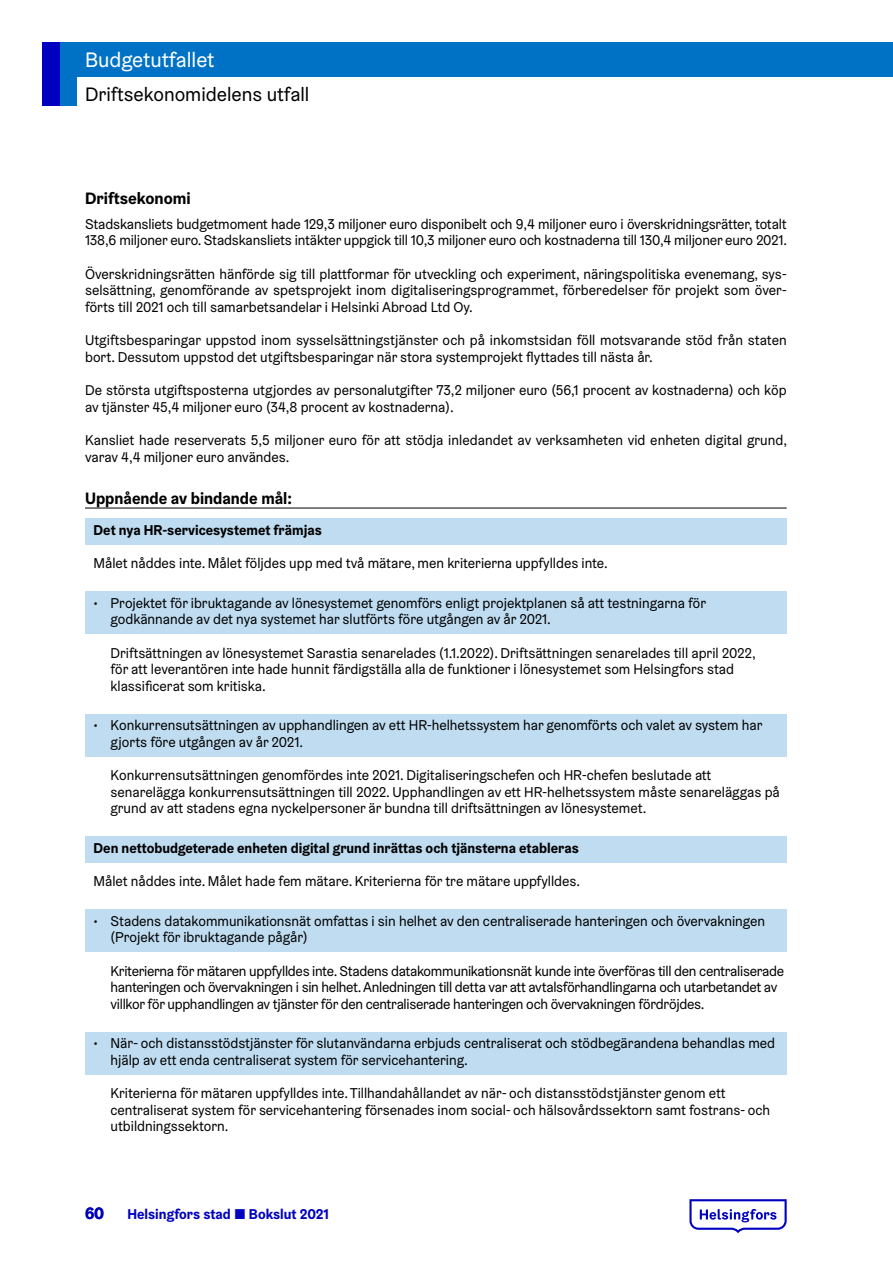
<style>
.page{position:relative;width:893px;height:1263px;background:#fff}
.page>*{position:absolute;margin:0;border:0;box-sizing:border-box;transform-origin:0 0}
.t1{font:21px "Helsinki Grotesk";color:#fff}
.t2{font:19.5px "Helsinki Grotesk";color:#000}
.Ots_Sitovat__H5{font:700 16.5px "Helsinki Grotesk";color:#000}
._6__Ots{font:700 16.5px "Helsinki Grotesk";color:#000}
.t3{font:700 16.5px "Helsinki Grotesk";color:#0000c0}
.Leipis__mammy{font:14.25px/16.5px "Helsinki Grotesk";color:#000}
.Sitovat_tavoite_tote{font:14.25px/16.5px "Helsinki Grotesk";color:#000}
.Sitovat_tavoite_rans{font:14.25px/16.5px "Helsinki Grotesk";color:#000}
.Sitovat_tavoite_tote-2{font:14.25px/16.5px "Helsinki Grotesk";letter-spacing:-.02em;color:#000}
.Sitovat_tavoite_PAAT{font:700 14.25px "Helsinki Grotesk";color:#000}
.t4{font:700 14.25px "Helsinki Grotesk";color:#0000c0}
.s1{font-weight:400}
</style>
<div class="page">
<div style="left:43px;top:43px;width:850px;height:34px;background:#0072c6"></div>
<div style="left:43px;top:43px;width:34px;height:63px;background:#0072c6"></div>
<div style="left:43px;top:43px;width:17px;height:63px;background:#0000c0"></div>
<svg style="left:689px;top:1199px;width:98px;height:34px"></svg>
<hr style="left:85px;top:508px;width:702px;height:1px;background:#000">
<div style="left:85px;top:518px;width:702px;height:26px;background:#bfdcf1"></div>
<div style="left:85px;top:591px;width:702px;height:43px;background:#bfdcf1"></div>
<div style="left:85px;top:714px;width:702px;height:42px;background:#bfdcf1"></div>
<div style="left:85px;top:836px;width:702px;height:26px;background:#bfdcf1"></div>
<div style="left:85px;top:909px;width:702px;height:43px;background:#bfdcf1"></div>
<div style="left:85px;top:1032px;width:702px;height:42px;background:#bfdcf1"></div>
<h1 class="t1" style="left:85px;top:47px;width:131px">Budgetutfallet</h1>
<h2 class="t2" style="left:85px;top:82px;width:226px">Driftsekonomidelens utfall</h2>
<h6 class="_6__Ots" style="left:85px;top:187px;width:107px">Driftsekonomi</h6>
<p class="Leipis__mammy" style="left:85px;top:215px;width:704px">Stadskansliets budgetmoment hade 129,3 miljoner euro disponibelt och 9,4 miljoner euro i överskridningsrätter, totalt<br>138,6 miljoner euro. Stadskansliets intäkter uppgick till 10,3 miljoner euro och kostnaderna till 130,4 miljoner euro 2021.</p>
<p class="Leipis__mammy" style="left:85px;top:265px;width:703px;text-align:justify">Överskridningsrätten hänförde sig till plattformar för utveckling och experiment, näringspolitiska evenemang, sys&shy;selsättning, genomförande av spetsprojekt inom digitaliseringsprogrammet, förberedelser för projekt som över&shy;förts till 2021 och till samarbetsandelar i Helsinki Abroad Ltd Oy.</p>
<p class="Leipis__mammy" style="left:85px;top:332px;width:703px">Utgiftsbesparingar uppstod inom sysselsättningstjänster och på inkomstsidan föll motsvarande stöd från staten bort. Dessutom uppstod det utgiftsbesparingar när stora systemprojekt flyttades till nästa år.</p>
<p class="Leipis__mammy" style="left:85px;top:382px;width:703px">De största utgiftsposterna utgjordes av personalutgifter 73,2 miljoner euro (56,1 procent av kostnaderna) och köp av tjänster 45,4 miljoner euro (34,8 procent av kostnaderna).</p>
<p class="Leipis__mammy" style="left:85px;top:432px;width:704px">Kansliet hade reserverats 5,5 miljoner euro för att stödja inledandet av verksamheten vid enheten digital grund, varav 4,4 miljoner euro användes.</p>
<h5 class="Ots_Sitovat__H5" style="left:85px;top:487px;width:208px">Uppnående av bindande mål:</h5>
<p class="Sitovat_tavoite_PAAT" style="left:94px;top:521px;width:230px">Det nya HR-servicesystemet främjas</p>
<p class="Sitovat_tavoite_tote" style="left:94px;top:555px;width:516px">Målet nåddes inte. Målet följdes upp med två mätare, men kriterierna uppfylldes inte.</p>
<p class="Sitovat_tavoite_rans" style="left:111px;top:594px;width:597px;text-indent:-17px">• Projektet för ibruktagande av lönesystemet genomförs enligt projektplanen så att testningarna för godkännande av det nya systemet har slutförts före utgången av år 2021.</p>
<p class="Sitovat_tavoite_tote" style="left:111px;top:644px;width:647px">Driftsättningen av lönesystemet Sarastia senarelades (1.1.2022). Driftsättningen senarelades till april 2022, för att leverantören inte hade hunnit färdigställa alla de funktioner i lönesystemet som Helsingfors stad klassificerat som kritiska.</p>
<p class="Sitovat_tavoite_rans" style="left:111px;top:717px;width:653px;text-indent:-17px">• Konkurrensutsättningen av upphandlingen av ett HR-helhetssystem har genomförts och valet av system har gjorts före utgången av år 2021.</p>
<p class="Sitovat_tavoite_tote" style="left:111px;top:767px;width:671px">Konkurrensutsättningen genomfördes inte 2021. Digitaliseringschefen och HR-chefen beslutade att senarelägga konkurrensutsättningen till 2022. Upphandlingen av ett HR-helhetssystem måste senareläggas på grund av att stadens egna nyckelpersoner är bundna till driftsättningen av lönesystemet.</p>
<p class="Sitovat_tavoite_PAAT" style="left:94px;top:839px;width:487px">Den nettobudgeterade enheten digital grund inrättas och tjänsterna etableras</p>
<p class="Sitovat_tavoite_tote" style="left:94px;top:873px;width:488px">Målet nåddes inte. Målet hade fem mätare. Kriterierna för tre mätare uppfylldes.</p>
<p class="Sitovat_tavoite_rans" style="left:111px;top:912px;width:656px;text-indent:-17px">• Stadens datakommunikationsnät omfattas i sin helhet av den centraliserade hanteringen och övervakningen (Projekt för ibruktagande pågår)</p>
<p class="Sitovat_tavoite_tote-2" style="left:111px;top:962px;width:675px">Kriterierna för mätaren uppfylldes inte. Stadens datakommunikationsnät kunde inte överföras till den centraliserade hanteringen och övervakningen i sin helhet. Anledningen till detta var att avtalsförhandlingarna och utarbetandet av villkor för upphandlingen av tjänster för den centraliserade hanteringen och övervakningen fördröjdes.</p>
<p class="Sitovat_tavoite_rans" style="left:111px;top:1035px;width:666px;text-indent:-17px">• När- och distansstödstjänster för slutanvändarna erbjuds centraliserat och stödbegärandena behandlas med hjälp av ett enda centraliserat system för servicehantering.</p>
<p class="Sitovat_tavoite_tote" style="left:111px;top:1085px;width:661px">Kriterierna för mätaren uppfylldes inte. Tillhandahållandet av när- och distansstödstjänster genom ett centraliserat system för servicehantering försenades inom social- och hälsovårdssektorn samt fostrans- och utbildningssektorn.</p>
<p class="t3" style="left:85px;top:1202px;width:21px">60</p>
<p class="t4" style="left:128px;top:1205px;width:203px">Helsingfors stad <span class="s1">■</span> Bokslut 2021</p>
</div>
